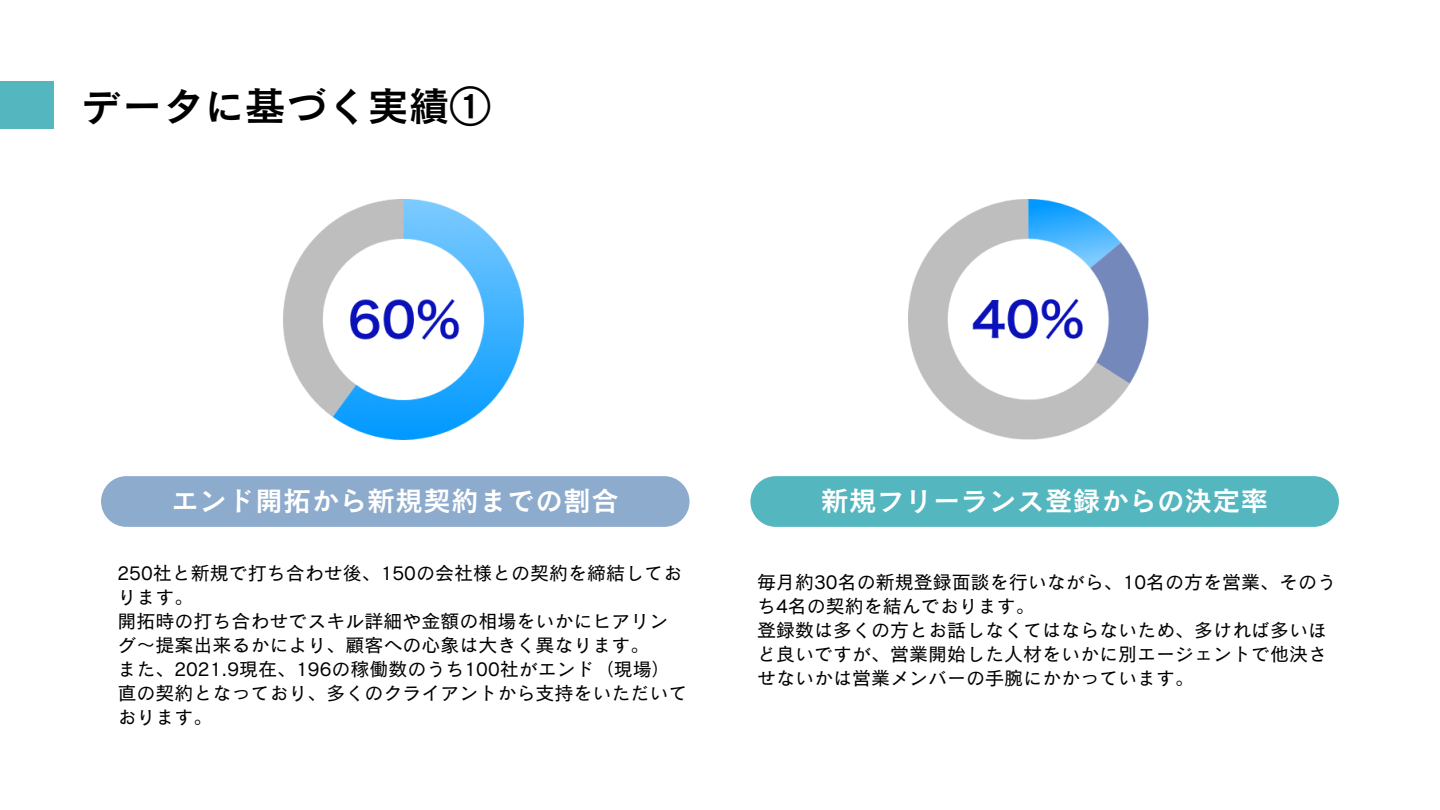
<style>
.page{position:relative;width:1440px;height:810px;background:#fff}
.page>*{position:absolute;margin:0;border:0;box-sizing:border-box;transform-origin:0 0}
.t1{font:41px "Canva Cezanne Pro N DB";color:#000}
.t2{font:28px "Canva Cezanne Pro N DB";color:#fff}
.t3{font:19px/24px "Canva Cezanne Pro N M";color:#000}
</style>
<div class="page">
<div style="left:0;top:82px;width:53px;height:47px;background:#54b6bf"></div>
<img style="left:283px;top:200px;width:240px;height:240px">
<img style="left:908px;top:200px;width:240px;height:240px">
<div style="left:750px;top:476px;width:589px;height:51px;background:#54b6bf;border-radius:25px"></div>
<div style="left:101px;top:476px;width:589px;height:51px;background:#8dabcd;border-radius:25px"></div>
<h1 class="t1" style="left:81px;top:85px;width:411px">データに基づく実績①</h1>
<h2 class="t2" style="left:171px;top:487px;width:449px">エンド開拓から新規契約までの割合</h2>
<h2 class="t2" style="left:821px;top:487px;width:449px">新規フリーランス登録からの決定率</h2>
<p class="t3" style="left:117px;top:561px;width:571px">250社と新規で打ち合わせ後、150の会社様との契約を締結しております。<br>開拓時の打ち合わせでスキル詳細や金額の相場をいかにヒアリング〜提案出来るかにより、顧客への心象は大きく異なります。<br>また、2021.9現在、196の稼働数のうち100社がエンド（現場）直の契約となっており、多くのクライアントから支持をいただいております。</p>
<p class="t3" style="left:757px;top:570px;width:581px">毎月約30名の新規登録面談を行いながら、10名の方を営業、そのうち4名の契約を結んでおります。<br>登録数は多くの方とお話しなくてはならないため、多ければ多いほど良いですが、営業開始した人材をいかに別エージェントで他決させないかは営業メンバーの手腕にかかっています。</p>
</div>
